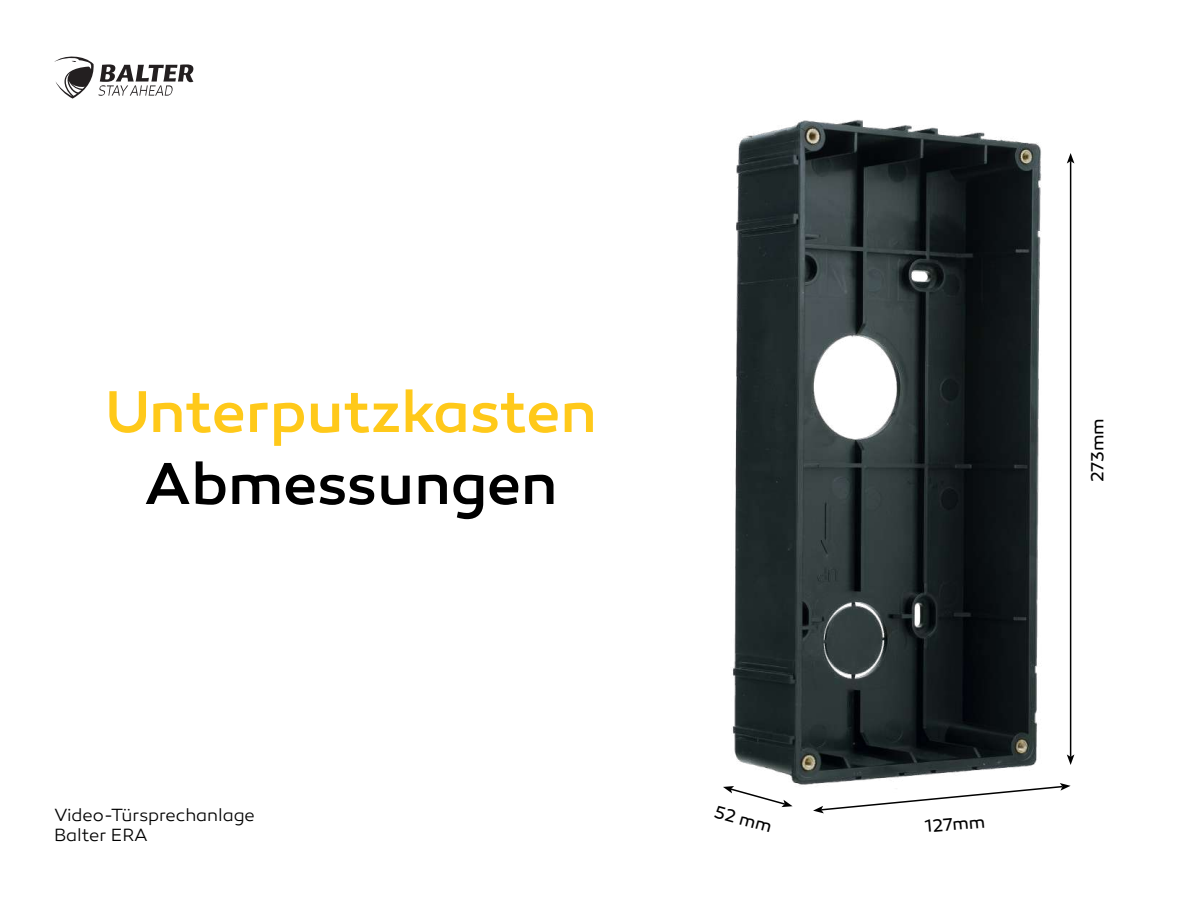
<style>
.page{position:relative;width:1200px;height:900px;background:#fff}
.page>*{position:absolute;margin:0;border:0;box-sizing:border-box;transform-origin:0 0}
.t1{font:500 60px "Canaro";letter-spacing:-.01em;color:#ffc91a}
.t2{font:500 60px "Canaro";letter-spacing:-.005em;color:#000}
.t3{font:300 18px/19.5px "Canaro";letter-spacing:-.005em;color:#000}
.t4{font:18px "Canaro";color:#000}
</style>
<div class="page">
<svg style="left:54px;top:56px;width:139px;height:43px"></svg>
<img style="left:732px;top:119px;width:343px;height:695px">
<hr style="left:1070px;top:161px;width:1px;height:596px;background:#000">
<svg style="left:1067px;top:153px;width:7px;height:11px"></svg>
<svg style="left:1067px;top:754px;width:7px;height:11px"></svg>
<svg style="left:813px;top:783px;width:258px;height:30px"></svg>
<svg style="left:723px;top:786px;width:70px;height:21px"></svg>
<h1 class="t1" style="left:105px;top:376px;width:494px">Unterputzkasten</h1>
<h1 class="t2" style="left:144px;top:448px;width:415px">Abmessungen</h1>
<p class="t3" style="left:54px;top:806px;width:202px">Video-Türsprechanlage<br>Balter ERA</p>
<p class="t4" style="left:718px;top:801px;width:60px;rotate:16deg">52 mm</p>
<p class="t4" style="left:1087px;top:482px;width:66px;rotate:-90deg">273mm</p>
<p class="t4" style="left:924px;top:816px;width:62px;rotate:-5deg">127mm</p>
</div>
